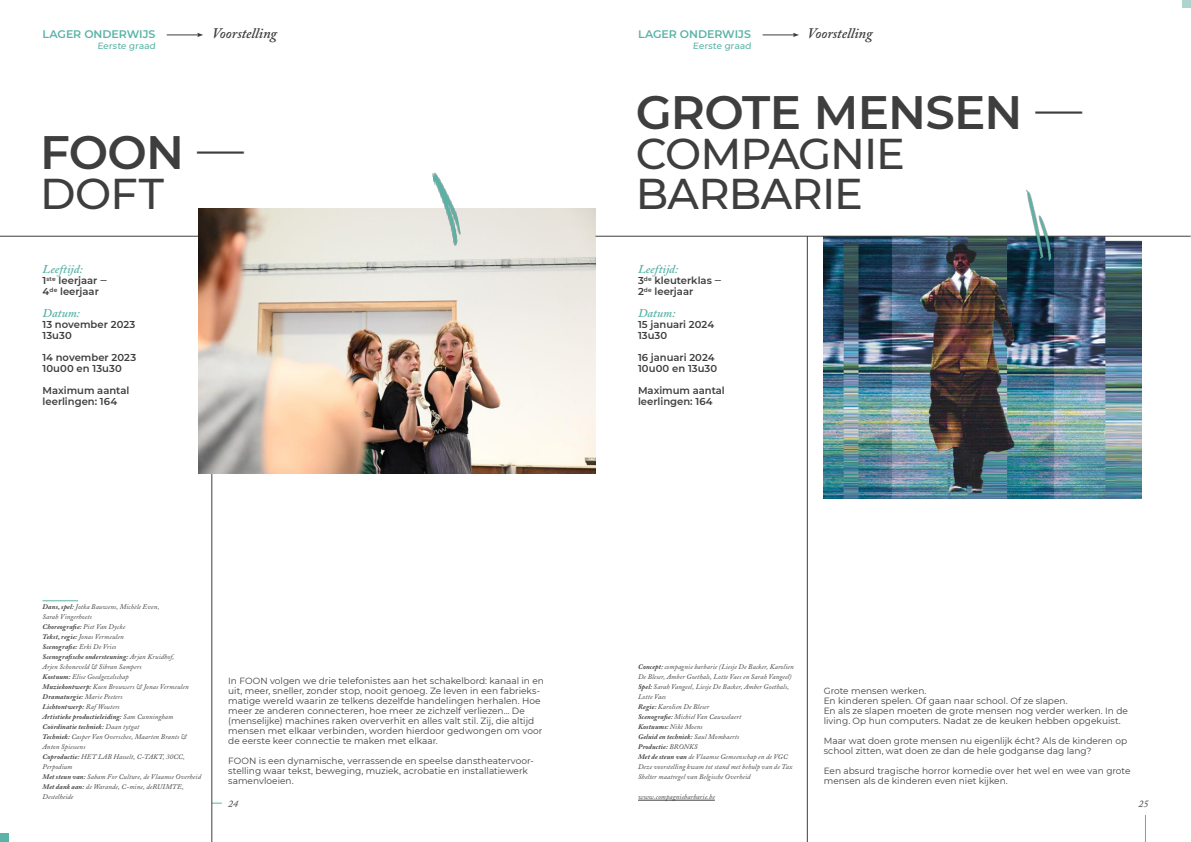
<style>
.page{position:relative;width:1191px;height:842px;background:#fff}
.page>*{position:absolute;margin:0;border:0;box-sizing:border-box;transform-origin:0 0}
._01_titel{font:600 46.8px "Montserrat";letter-spacing:-.02em;color:#3e3e3f}
._02_gezelschap{font:500 43px/39.8px "Montserrat";letter-spacing:-.02em;color:#3e3e3f}
.Inleidingstekst{font:italic 600 14.5px "Adobe Caslon Pro";letter-spacing:-.005em;color:#3e3e3f}
.Inleidingstekst-2{font:italic 600 12px "Adobe Caslon Pro";color:#5ab3a7}
.Inleidingstekst-3{font:600 11px "Montserrat";letter-spacing:-.005em;color:#5ab3a7}
.Inleidingstekst-4{font:600 10px/11px "Montserrat";color:#3e3e3f}
.t1{font:italic 10px "Adobe Caslon Pro";color:#3e3e3f}
.Inleidingstekst-5{font:9px/10px "Montserrat";color:#3e3e3f}
.Inleidingstekst-6{font:500 9px "Montserrat";color:#5ab3a7}
._04_credits{font:italic 7px/10px "Adobe Caslon Pro";letter-spacing:.015em;color:#3e3e3f}
._04_credits-2{font:italic 700 7px "Adobe Caslon Pro";letter-spacing:.02em;color:#3e3e3f}
._03_credits_1ste_reg{font:italic 7px/10px "Adobe Caslon Pro";letter-spacing:.015em;color:#3e3e3f}
.s1{font-weight:300}
.s2{font-weight:700}
.s3{font-weight:400}
</style>
<div class="page">
<svg style="left:1145px;top:815px;width:1px;height:27px"></svg>
<div style="left:0;top:833px;width:9px;height:9px;background:#5ab3a7"></div>
<div style="left:1182px;top:0;width:9px;height:7px;background:#add4ce"></div>
<hr style="left:0;top:236px;width:595px;height:1px;background:#3e3e3f">
<hr style="left:211px;top:236px;width:1px;height:606px;background:#3e3e3f">
<hr style="left:43px;top:601px;width:35px;height:1px;background:#5ab3a7">
<hr style="left:807px;top:236px;width:1px;height:606px;background:#3e3e3f">
<img style="left:198px;top:209px;width:397px;height:265px">
<hr style="left:167px;top:35px;width:32px;height:1px;background:#3e3e3f">
<svg style="left:197px;top:33px;width:6px;height:4px"></svg>
<hr style="left:762px;top:35px;width:32px;height:1px;background:#3e3e3f">
<svg style="left:793px;top:33px;width:6px;height:4px"></svg>
<hr style="left:638px;top:800px;width:77px;height:1px;background:#3e3e3f">
<img style="left:823px;top:237px;width:318px;height:262px">
<hr style="left:595px;top:236px;width:595px;height:1px;background:#3e3e3f">
<img style="left:432px;top:172px;width:30px;height:75px">
<img style="left:998px;top:190px;width:77px;height:74px">
<p class="Inleidingstekst-3" style="left:43px;top:26px;width:114px">LAGER ONDERWIJS</p>
<p class="Inleidingstekst-6" style="left:97px;top:39px;width:61px">Eerste graad</p>
<p class="Inleidingstekst" style="left:212px;top:24px;width:67px">Voorstelling</p>
<p class="Inleidingstekst-3" style="left:638px;top:26px;width:114px">LAGER ONDERWIJS</p>
<p class="Inleidingstekst-6" style="left:693px;top:39px;width:61px">Eerste graad</p>
<p class="Inleidingstekst" style="left:807px;top:24px;width:67px">Voorstelling</p>
<p class="_01_titel" style="left:40px;top:119px;width:205px">FOON <span class="s1">—</span></p>
<p class="_02_gezelschap" style="left:40px;top:172px;width:125px">DOFT</p>
<p class="Inleidingstekst-2" style="left:43px;top:262px;width:42px">Leeftijd:</p>
<p class="Inleidingstekst-4" style="left:43px;top:275px;width:66px">1<sup>ste</sup> leerjaar ‒</p>
<p class="Inleidingstekst-4" style="left:43px;top:286px;width:58px">4<sup>de</sup> leerjaar</p>
<p class="Inleidingstekst-2" style="left:43px;top:306px;width:39px">Datum:</p>
<p class="Inleidingstekst-4" style="left:43px;top:319px;width:94px">13 november 2023</p>
<p class="Inleidingstekst-4" style="left:43px;top:330px;width:31px">13u30</p>
<p class="Inleidingstekst-4" style="left:43px;top:352px;width:95px">14 november 2023</p>
<p class="Inleidingstekst-4" style="left:43px;top:363px;width:81px">10u00 en 13u30</p>
<p class="Inleidingstekst-4" style="left:43px;top:385px;width:88px">Maximum aantal</p>
<p class="Inleidingstekst-4" style="left:43px;top:396px;width:76px">leerlingen: 164</p>
<p class="_01_titel" style="left:635px;top:79px;width:448px">GROTE MENSEN <span class="s1">—</span></p>
<p class="_02_gezelschap" style="left:635px;top:132px;width:271px">COMPAGNIE<br>BARBARIE</p>
<p class="Inleidingstekst-2" style="left:638px;top:262px;width:42px">Leeftijd:</p>
<p class="Inleidingstekst-4" style="left:638px;top:275px;width:85px">3<sup>de</sup> kleuterklas ‒</p>
<p class="Inleidingstekst-4" style="left:638px;top:286px;width:57px">2<sup>de</sup> leerjaar</p>
<p class="Inleidingstekst-2" style="left:638px;top:306px;width:39px">Datum:</p>
<p class="Inleidingstekst-4" style="left:638px;top:319px;width:78px">15 januari 2024</p>
<p class="Inleidingstekst-4" style="left:638px;top:330px;width:31px">13u30</p>
<p class="Inleidingstekst-4" style="left:638px;top:352px;width:78px">16 januari 2024</p>
<p class="Inleidingstekst-4" style="left:638px;top:363px;width:81px">10u00 en 13u30</p>
<p class="Inleidingstekst-4" style="left:638px;top:385px;width:88px">Maximum aantal leerlingen: 164</p>
<p class="_03_credits_1ste_reg" style="left:43px;top:602px;width:118px"><span class="s2">Dans, spel:</span> Jotka Bauwens, Michèle Even,<br>Sarah Vingerhoets</p>
<p class="_04_credits-2" style="left:43px;top:623px;width:84px">Choreografie: <span class="s3">Piet Van Dycke</span></p>
<p class="_04_credits" style="left:43px;top:632px;width:83px"><span class="s2">Tekst, regie:</span> Jonas Vermeulen</p>
<p class="_04_credits" style="left:43px;top:642px;width:133px"><span class="s2">Scenografie:</span> Erki De Vries<br><span class="s2">Scenografische ondersteuning:</span> Arjan Kruidhof,<br>Arjen Schoneveld &amp; Sibran Sampers</p>
<p class="_04_credits" style="left:43px;top:672px;width:88px"><span class="s2">Kostuum:</span> Elise Goedgezelschap</p>
<p class="_04_credits" style="left:43px;top:682px;width:148px"><span class="s2">Muziekontwerp:</span> Koen Brouwers &amp; Jonas Vermeulen</p>
<p class="_04_credits-2" style="left:43px;top:693px;width:82px">Dramaturgie: <span class="s3">Marie Peeters</span></p>
<p class="_04_credits" style="left:43px;top:702px;width:146px"><span class="s2">Lichtontwerp:</span> Raf Wouters<br><span class="s2">Artistieke productieleiding:</span> Sam Cunningham <span class="s2">Coördinatie techniek:</span> Daan tytgat<br><span class="s2">Techniek:</span> Casper Van Overschee, Maarten Brants &amp; Anton Spiessens</p>
<p class="_04_credits" style="left:43px;top:752px;width:144px"><span class="s2">Coproductie:</span> HET LAB Hasselt, C-TAKT, 30CC,<br>Perpodium</p>
<p class="_04_credits" style="left:43px;top:772px;width:160px"><span class="s2">Met steun van:</span> Sabam For Culture, de Vlaamse Overheid</p>
<p class="_04_credits" style="left:43px;top:782px;width:143px"><span class="s2">Met dank aan:</span> de Warande, C-mine, deRUIMTE,<br>Destelheide</p>
<p class="_04_credits" style="left:638px;top:662px;width:157px"><span class="s2">Concept:</span> compagnie barbarie (Liesje De Backer, Karolien<br>De Bleser, Amber Goethals, Lotte Vaes en Sarah Vangeel)</p>
<p class="_04_credits" style="left:638px;top:682px;width:153px"><span class="s2">Spel:</span> Sarah Vangeel, Liesje De Backer, Amber Goethals,<br>Lotte Vaes</p>
<p class="_04_credits" style="left:638px;top:702px;width:73px"><span class="s2">Regie:</span> Karolien De Bleser</p>
<p class="_04_credits" style="left:638px;top:712px;width:105px"><span class="s2">Scenografie:</span> Michiel Van Cauwelaert</p>
<p class="_04_credits-2" style="left:638px;top:723px;width:66px">Kostuums: <span class="s3">Nikè Moens</span></p>
<p class="_04_credits-2" style="left:638px;top:733px;width:103px">Geluid en techniek: <span class="s3">Saul Mombaerts</span></p>
<p class="_04_credits-2" style="left:638px;top:743px;width:61px">Productie: <span class="s3">BRONKS</span></p>
<p class="_04_credits" style="left:638px;top:752px;width:151px"><span class="s2">Met de steun van</span> de Vlaamse Gemeenschap en de VGC</p>
<p class="_04_credits" style="left:638px;top:762px;width:156px">Deze voorstelling kwam tot stand met behulp van de Tax<br>Shelter maatregel van Belgische Overheid</p>
<p class="_04_credits" style="left:638px;top:792px;width:78px">www.compagniebarbarie.be</p>
<p class="Inleidingstekst-5" style="left:228px;top:675px;width:317px">In FOON volgen we drie telefonistes aan het schakelbord: kanaal in en uit, meer, sneller, zonder stop, nooit genoeg. Ze leven in een fabrieks&shy;matige wereld waarin ze telkens dezelfde handelingen herhalen. Hoe meer ze anderen connecteren, hoe meer ze zichzelf verliezen… De (menselijke) machines raken oververhit en alles valt stil. Zij, die altijd mensen met elkaar verbinden, worden hierdoor gedwongen om voor de eerste keer connectie te maken met elkaar.</p>
<p class="Inleidingstekst-5" style="left:228px;top:755px;width:307px">FOON is een dynamische, verrassende en speelse danstheatervoor&shy;stelling waar tekst, beweging, muziek, acrobatie en installatiewerk samenvloeien.</p>
<p class="Inleidingstekst-5" style="left:823px;top:685px;width:104px">Grote mensen werken.</p>
<p class="Inleidingstekst-5" style="left:823px;top:695px;width:245px">En kinderen spelen. Of gaan naar school. Of ze slapen.</p>
<p class="Inleidingstekst-5" style="left:823px;top:705px;width:306px">En als ze slapen moeten de grote mensen nog verder werken. In de living. Op hun computers. Nadat ze de keuken hebben opgekuist.</p>
<p class="Inleidingstekst-5" style="left:823px;top:735px;width:305px">Maar wat doen grote mensen nu eigenlijk écht? Als de kinderen op school zitten, wat doen ze dan de hele godganse dag lang?</p>
<p class="Inleidingstekst-5" style="left:823px;top:765px;width:308px">Een absurd tragische horror komedie over het wel en wee van grote mensen als de kinderen even niet kijken.</p>
<p class="t1" style="left:228px;top:797px;width:11px">24</p>
<p class="t1" style="left:1138px;top:797px;width:11px">25</p>
</div>
